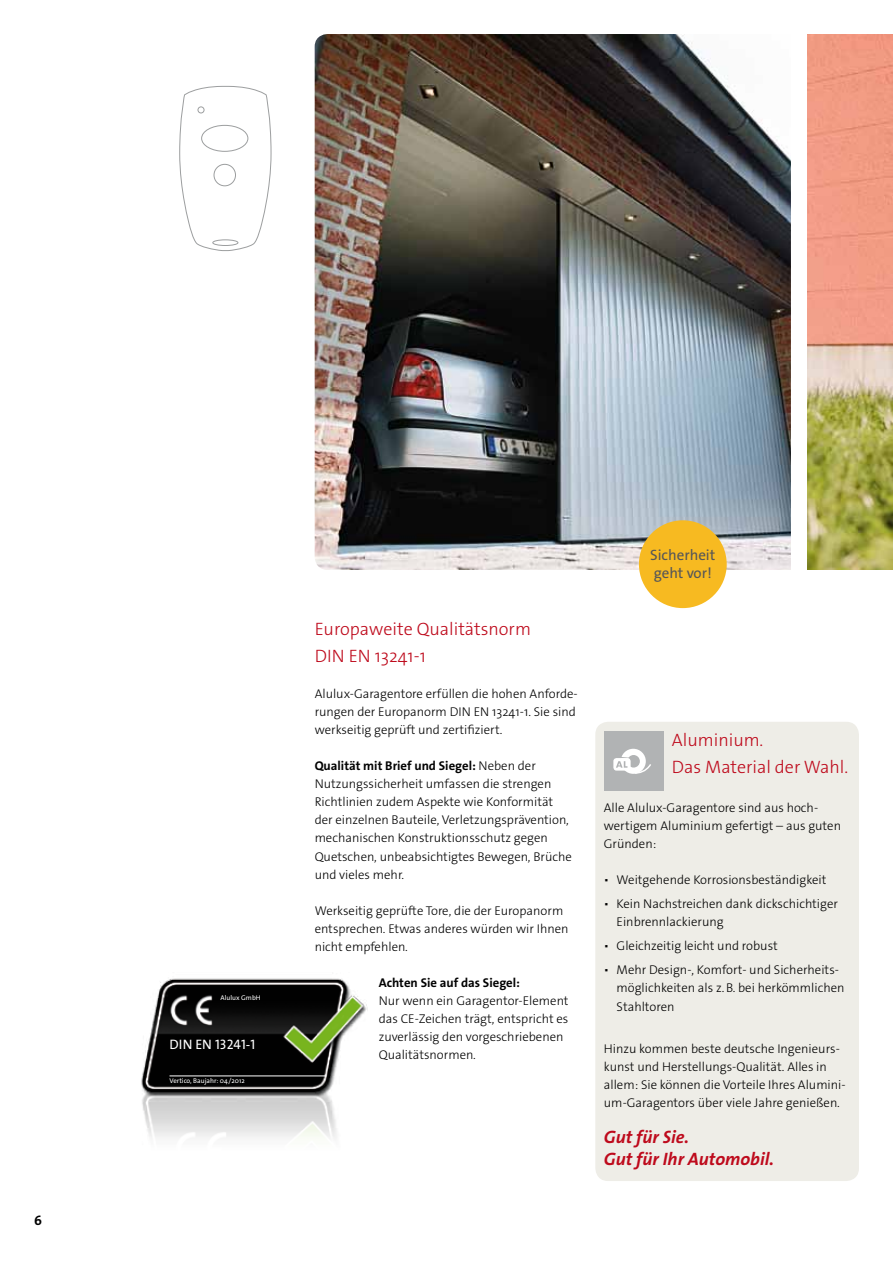
<style>
.page{position:relative;width:893px;height:1263px;background:#fff}
.page>*{position:absolute;margin:0;border:0;box-sizing:border-box;transform-origin:0 0}
.t1{font:300 18px/27px "The Sans Os F";color:#be0a1c}
.t2{font:italic 700 18px/22.5px "The Sans Os F";color:#be0a1c}
.t3{font:15px/18px "The Sans Os F";color:#555658}
.t4{font:13.8px "The Sans Caps";color:#fff}
.t5{font:700 13.5px "The Sans Os F";color:#000}
.t6{font:300 12.75px/18px "The Sans Os F";color:#000}
.t7{font:700 12.75px "The Sans Os F";color:#000}
.t8{font:6.9px "The Sans Os F";color:#fff}
.s1{font-weight:700}
</style>
<div class="page">
<img style="left:808px;top:34px;width:85px;height:536px">
<img style="left:315px;top:34px;width:476px;height:536px">
<div style="left:595px;top:722px;width:264px;height:459px;background:#eeede7;border-radius:13px"></div>
<div style="left:604px;top:731px;width:59px;height:60px;background:#b1b3b4"></div>
<div style="left:621px;top:749px;width:25px;height:25px;background:#fff;border-radius:50%"></div>
<svg style="left:627px;top:755px;width:13px;height:12px"></svg>
<svg style="left:613px;top:757px;width:38px;height:17px"></svg>
<div style="left:639px;top:520px;width:88px;height:88px;background:#f7ba21;border-radius:50%"></div>
<svg style="left:179px;top:86px;width:93px;height:165px"></svg>
<div style="left:201px;top:125px;width:47px;height:27px;border:1px solid #9c9e9f;border-radius:50%"></div>
<div style="left:214px;top:164px;width:22px;height:22px;border:1px solid #9c9e9f;border-radius:50%"></div>
<div style="left:212px;top:239px;width:26px;height:7px;border:1px solid #9c9e9f;border-radius:50%"></div>
<img style="left:141px;top:978px;width:226px;height:161px">
<hr style="left:170px;top:1075px;width:155px;height:1px;background:#fff">
<p class="t5" style="left:34px;top:1212px;width:9px">6</p>
<p class="t8" style="left:221px;top:993px;width:42px">Alulux GmbH</p>
<p class="t4" style="left:170px;top:1033px;width:87px">DIN EN 13241-1</p>
<p class="t8" style="left:170px;top:1076px;width:77px">Vertico, Baujahr: 04/2012</p>
<h1 class="t1" style="left:315px;top:616px;width:218px">Europaweite Qualitätsnorm<br>DIN EN 13241-1</h1>
<p class="t6" style="left:315px;top:685px;width:265px">Alulux-Garagentore erfüllen die hohen Anforde&shy;rungen der Europanorm DIN EN 13241-1. Sie sind werkseitig geprüft und zertifiziert.</p>
<p class="t6" style="left:315px;top:757px;width:259px"><span class="s1">Qualität mit Brief und Siegel:</span> Neben der Nutzungssicherheit umfassen die strengen Richtlinien zudem Aspekte wie Konformität der einzelnen Bauteile, Verletzungsprävention, mechanischen Konstruktionsschutz gegen Quetschen, unbeabsichtigtes Bewegen, Brüche und vieles mehr.</p>
<p class="t6" style="left:315px;top:901px;width:255px">Werkseitig geprüfte Tore, die der Europanorm entsprechen. Etwas anderes würden wir Ihnen nicht empfehlen.</p>
<p class="t7" style="left:379px;top:974px;width:143px">Achten Sie auf das Siegel:</p>
<p class="t6" style="left:379px;top:991px;width:191px">Nur wenn ein Garagentor-Element das CE-Zeichen trägt, entspricht es zuverlässig den vorgeschriebenen<br>Qualitätsnormen.</p>
<p class="t3" style="left:650px;top:546px;width:67px">Sicherheit geht vor!</p>
<h1 class="t1" style="left:672px;top:726px;width:178px">Aluminium.<br>Das Material der Wahl.</h1>
<p class="t6" style="left:604px;top:799px;width:239px">Alle Alulux-Garagentore sind aus hoch&shy;wertigem Aluminium gefertigt – aus guten<br>Gründen:</p>
<p class="t6" style="left:604px;top:871px;width:224px">▪ Weitgehende Korrosionsbeständigkeit</p>
<p class="t6" style="left:617px;top:895px;width:223px;text-indent:-13px">▪ Kein Nachstreichen dank dickschichtiger<br>Einbrennlackierung</p>
<p class="t6" style="left:604px;top:937px;width:176px">▪ Gleichzeitig leicht und robust</p>
<p class="t6" style="left:617px;top:961px;width:229px;text-indent:-13px">▪ Mehr Design-, Komfort- und Sicherheits&shy;möglichkeiten als z.B. bei herkömmlichen<br>Stahltoren</p>
<p class="t6" style="left:604px;top:1039px;width:243px">Hinzu kommen beste deutsche Ingenieurs&shy;kunst und Herstellungs-Qualität. Alles in allem: Sie können die Vorteile Ihres Alumini&shy;um-Garagentors über viele Jahre genießen.</p>
<h1 class="t2" style="left:604px;top:1125px;width:172px">Gut für Sie.<br>Gut für Ihr Automobil.</h1>
</div>
